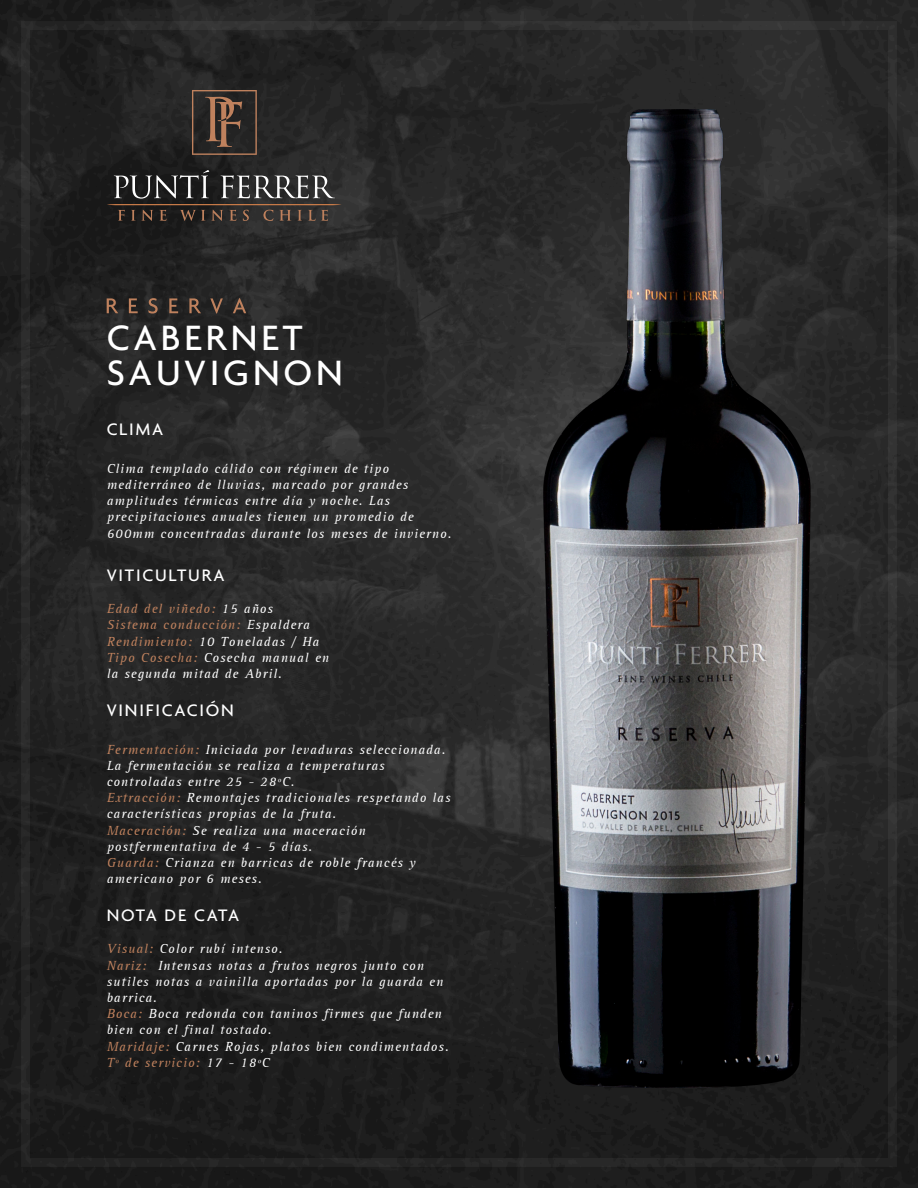
<style>
.page{position:relative;width:918px;height:1188px;background:#fff}
.page>*{position:absolute;margin:0;border:0;box-sizing:border-box;transform-origin:0 0}
.t1{font:500 38.1px/34.5px "Agenda";letter-spacing:.1em;color:#fff}
.t2{font:500 18px "Agenda";letter-spacing:.1em;color:#fff}
.t3{font:500 18px "Agenda";letter-spacing:.07em;color:#fff}
.t4{font:italic 13.5px/16.2px "AT Rotis Serif";letter-spacing:.075em;color:#fff}
.s1{color:#bf815d}
</style>
<div class="page">
<img style="left:0;top:0;width:918px;height:1188px">
<svg style="left:107px;top:170px;width:235px;height:51px;background:#423e3b"></svg>
<svg style="left:192px;top:90px;width:65px;height:65px;background:#493a31"></svg>
<img style="left:544px;top:109px;width:266px;height:978px">
<svg style="left:107px;top:298px;width:11px;height:15px"></svg>
<svg style="left:129px;top:298px;width:9px;height:15px"></svg>
<svg style="left:148px;top:298px;width:10px;height:16px"></svg>
<svg style="left:169px;top:298px;width:9px;height:15px"></svg>
<svg style="left:189px;top:298px;width:12px;height:15px"></svg>
<svg style="left:210px;top:298px;width:13px;height:15px"></svg>
<svg style="left:233px;top:298px;width:13px;height:15px"></svg>
<h1 class="t1" style="left:107px;top:320px;width:238px">CABERNET<br>SAUVIGNON</h1>
<h2 class="t2" style="left:107px;top:418px;width:58px">CLIMA</h2>
<p class="t4" style="left:107px;top:461px;width:346px">Clima templado cálido con régimen de tipo mediterráneo de lluvias, marcado por grandes amplitudes térmicas entre día y noche. Las precipitaciones anuales tienen un promedio de 600mm concentradas durante los meses de invierno.</p>
<h2 class="t2" style="left:107px;top:564px;width:119px">VITICULTURA</h2>
<p class="t4" style="left:107px;top:601px;width:224px"><span class="s1">Edad del viñedo:</span> 15 años<br><span class="s1">Sistema conducción:</span> Espaldera<br><span class="s1">Rendimiento:</span> 10 Toneladas / Ha<br><span class="s1">Tipo Cosecha:</span> Cosecha manual en la segunda mitad de Abril.</p>
<h2 class="t2" style="left:107px;top:699px;width:129px">VINIFICACIÓN</h2>
<p class="t4" style="left:107px;top:742px;width:345px"><span class="s1">Fermentación:</span> Iniciada por levaduras seleccionada.<br>La fermentación se realiza a temperaturas controladas entre 25 - 28ºC.<br><span class="s1">Extracción:</span> Remontajes tradicionales respetando las características propias de la fruta.<br><span class="s1">Maceración:</span> Se realiza una maceración postfermentativa de 4 - 5 días.<br><span class="s1">Guarda:</span> Crianza en barricas de roble francés y americano por 6 meses.</p>
<h2 class="t3" style="left:107px;top:904px;width:134px">NOTA DE CATA</h2>
<p class="t4" style="left:107px;top:941px;width:344px"><span class="s1">Visual:</span> Color rubí intenso.<br><span class="s1">Nariz:</span> Intensas notas a frutos negros junto con sutiles notas a vainilla aportadas por la guarda en barrica.<br><span class="s1">Boca:</span> Boca redonda con taninos firmes que funden bien con el final tostado.<br><span class="s1">Maridaje:</span> Carnes Rojas, platos bien condimentados.<br><span class="s1">Tº de servicio:</span> 17 - 18ºC</p>
</div>
